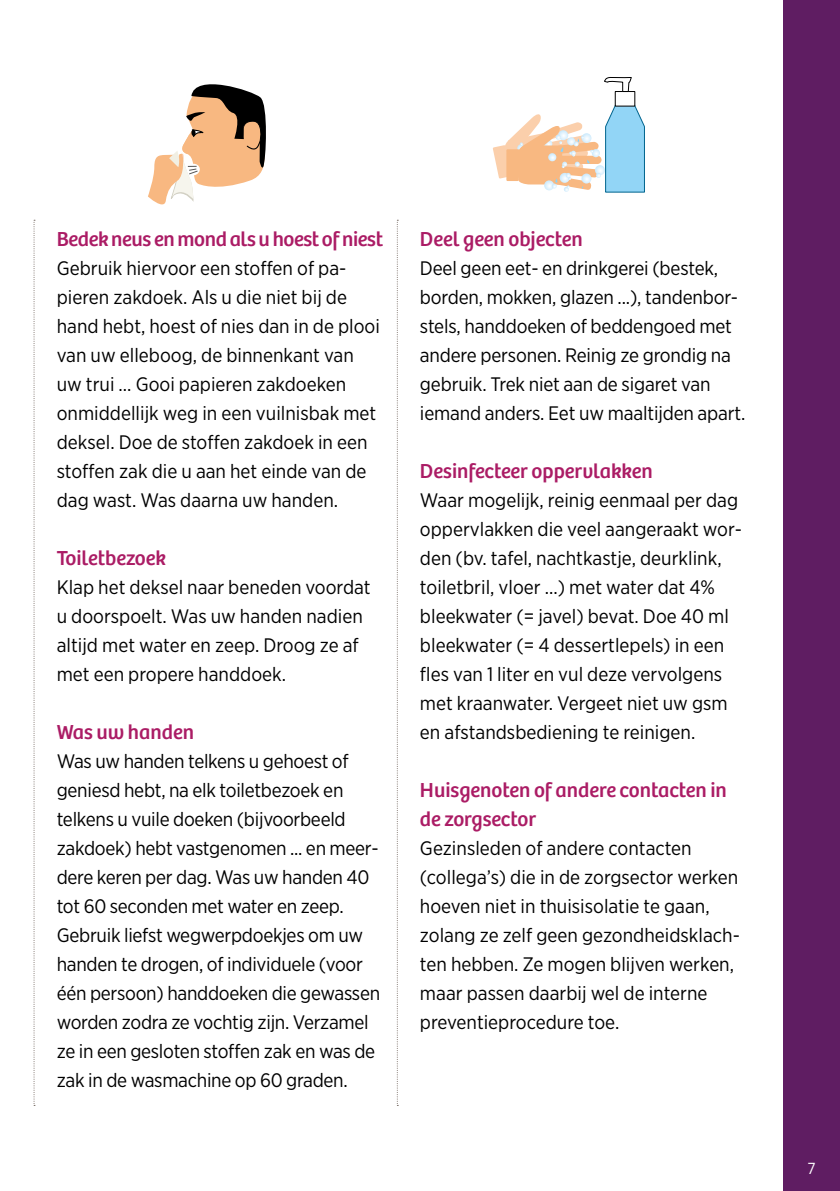
<style>
.page{position:relative;width:840px;height:1191px;background:#fff}
.page>*{position:absolute;margin:0;border:0;box-sizing:border-box;transform-origin:0 0}
.t1{font:21px/29px "Bree";color:#ab1c65}
.t2{font:21px "Bree";letter-spacing:-.02em;color:#ab1c65}
.t3{font:19.6px/29px "Gotham Narrow";color:#000}
.t4{font:16px "Gotham Narrow";color:#fff}
</style>
<div class="page">
<div style="left:782px;top:0;width:57px;height:1191px;background:#5f1d62"></div>
<svg style="left:396px;top:220px;width:2px;height:886px"></svg>
<svg style="left:34px;top:220px;width:1px;height:886px"></svg>
<svg style="left:148px;top:84px;width:118px;height:121px"></svg>
<svg style="left:493px;top:104px;width:151px;height:89px"></svg>
<div style="left:614px;top:91px;width:20px;height:15px;border:1px solid #000"></div>
<svg style="left:604px;top:77px;width:27px;height:15px"></svg>
<p class="t2" style="left:57px;top:227px;width:327px">Bedek neus en mond als u hoest of niest</p>
<p class="t3" style="left:57px;top:253px;width:324px">Gebruik hiervoor een stoffen of pa&shy;pieren zakdoek. Als u die niet bij de hand hebt, hoest of nies dan in de plooi van uw elleboog, de binnenkant van uw trui ... Gooi papieren zakdoeken onmiddellijk weg in een vuilnisbak met deksel. Doe de stoffen zakdoek in een stoffen zak die u aan het einde van de dag wast. Was daarna uw handen.</p>
<p class="t1" style="left:57px;top:544px;width:111px">Toiletbezoek</p>
<p class="t3" style="left:57px;top:572px;width:315px">Klap het deksel naar beneden voordat u doorspoelt. Was uw handen nadien altijd met water en zeep. Droog ze af met een propere handdoek.</p>
<p class="t1" style="left:57px;top:718px;width:139px">Was uw handen</p>
<p class="t3" style="left:57px;top:746px;width:325px">Was uw handen telkens u gehoest of geniesd hebt, na elk toiletbezoek en telkens u vuile doeken (bijvoorbeeld zakdoek) hebt vastgenomen ... en meer&shy;dere keren per dag. Was uw handen 40 tot 60 seconden met water en zeep.<br>Gebruik liefst wegwerpdoekjes om uw handen te drogen, of individuele (voor één persoon) handdoeken die gewassen worden zodra ze vochtig zijn. Verzamel ze in een gesloten stoffen zak en was de zak in de wasmachine op 60 graden.</p>
<p class="t1" style="left:420px;top:225px;width:164px">Deel geen objecten</p>
<p class="t3" style="left:420px;top:253px;width:327px">Deel geen eet- en drinkgerei (bestek, borden, mokken, glazen ...), tandenbor&shy;stels, handdoeken of beddengoed met andere personen. Reinig ze grondig na gebruik. Trek niet aan de sigaret van iemand anders. Eet uw maaltijden apart.</p>
<p class="t1" style="left:420px;top:457px;width:234px">Desinfecteer oppervlakken</p>
<p class="t3" style="left:420px;top:485px;width:323px">Waar mogelijk, reinig eenmaal per dag oppervlakken die veel aangeraakt wor&shy;den (bv. tafel, nachtkastje, deurklink, toiletbril, vloer ...) met water dat 4% bleekwater (= javel) bevat. Doe 40 ml bleekwater (= 4 dessertlepels) in een fles van 1 liter en vul deze vervolgens met kraanwater. Vergeet niet uw gsm en afstandsbediening te reinigen.</p>
<p class="t1" style="left:420px;top:776px;width:308px">Huisgenoten of andere contacten in de zorgsector</p>
<p class="t3" style="left:420px;top:833px;width:321px">Gezinsleden of andere contacten (collega’s) die in de zorgsector werken hoeven niet in thuisisolatie te gaan, zolang ze zelf geen gezondheidsklach&shy;ten hebben. Ze mogen blijven werken, maar passen daarbij wel de interne preventieprocedure toe.</p>
<p class="t4" style="left:807px;top:1158px;width:10px">7</p>
</div>
